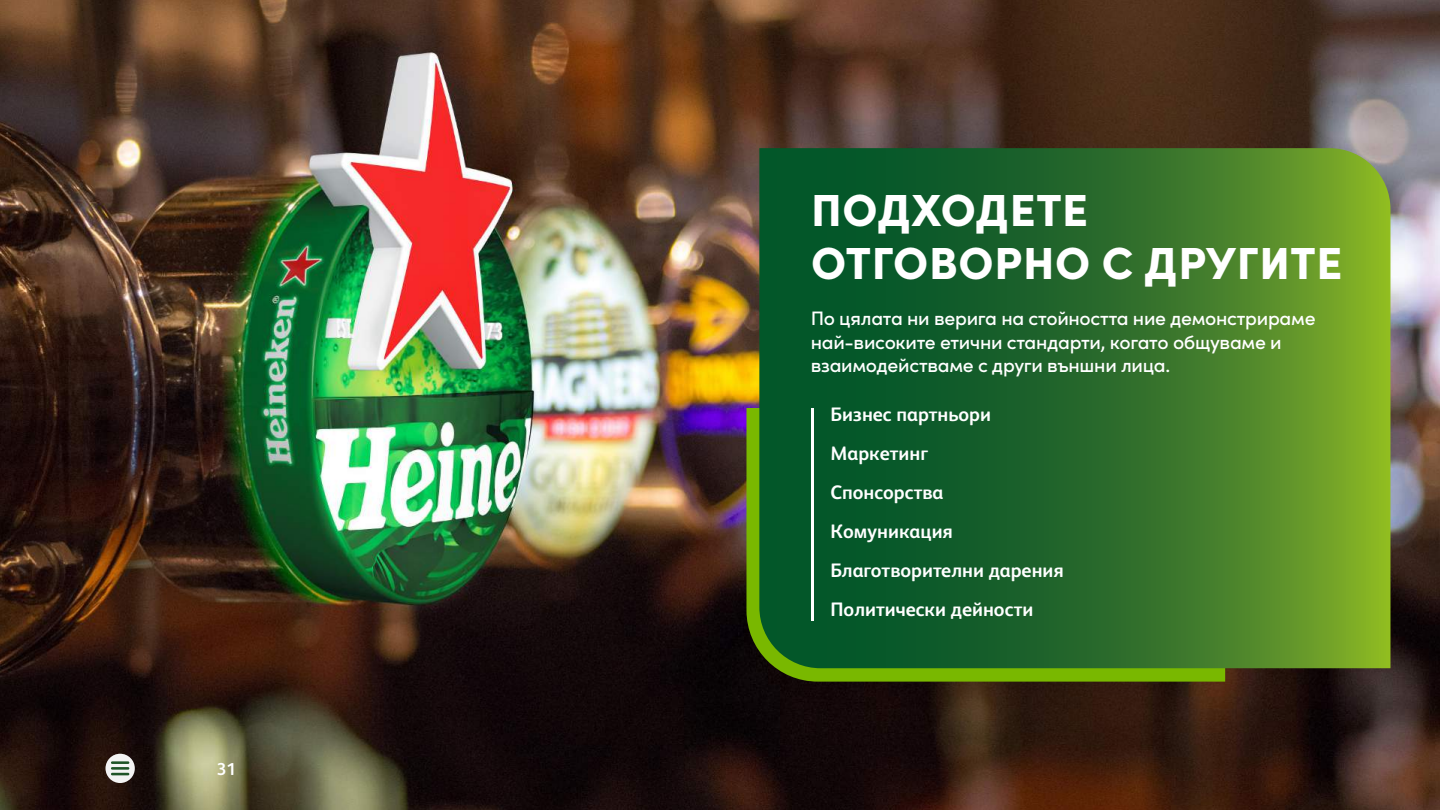
<style>
.page{position:relative;width:1440px;height:810px;background:#fff}
.page>*{position:absolute;margin:0;border:0;box-sizing:border-box;transform-origin:0 0}
.t1{font:900 45px/52.7px "Sofia Pro";letter-spacing:.015em;color:#fff}
.t2{font:500 19.5px/23.4px "Sofia Pro";letter-spacing:-.015em;color:#fff}
.t3{font:700 19.5px/39px "HEINEKEN Core";color:#fff}
.t4{font:700 17.25px "HEINEKEN Core";color:#fff}
</style>
<div class="page">
<img style="left:0;top:0;width:1440px;height:810px">
<svg style="left:106px;top:754px;width:29px;height:29px"></svg>
<hr style="left:111px;top:761px;width:18px;height:3px;background:#1f5427">
<svg style="left:111px;top:773px;width:18px;height:2px"></svg>
<hr style="left:111px;top:767px;width:18px;height:3px;background:#1f5427">
<div style="left:734px;top:396px;width:521px;height:315px;background:#000;opacity:.1"></div>
<svg style="left:746px;top:408px;width:479px;height:274px;background:#6ba102"></svg>
<svg style="left:759px;top:148px;width:631px;height:520px;background:#30722a"></svg>
<hr style="left:812px;top:408px;width:2px;height:213px;background:#fff">
<p class="t4" style="left:217px;top:757px;width:21px">31</p>
<h1 class="t1" style="left:811px;top:180px;width:533px">ПОДХОДЕТЕ<br>ОТГОВОРНО С ДРУГИТЕ</h1>
<p class="t2" style="left:811px;top:306px;width:506px">По цялата ни верига на стойността ние демонстрираме най-високите етични стандарти, когато общуваме и взаимодействаме с други външни лица.</p>
<p class="t3" style="left:830px;top:394px;width:235px">Бизнес партньори<br>Маркетинг<br>Спонсорства<br>Комуникация<br>Благотворителни дарения<br>Политически дейности</p>
</div>
